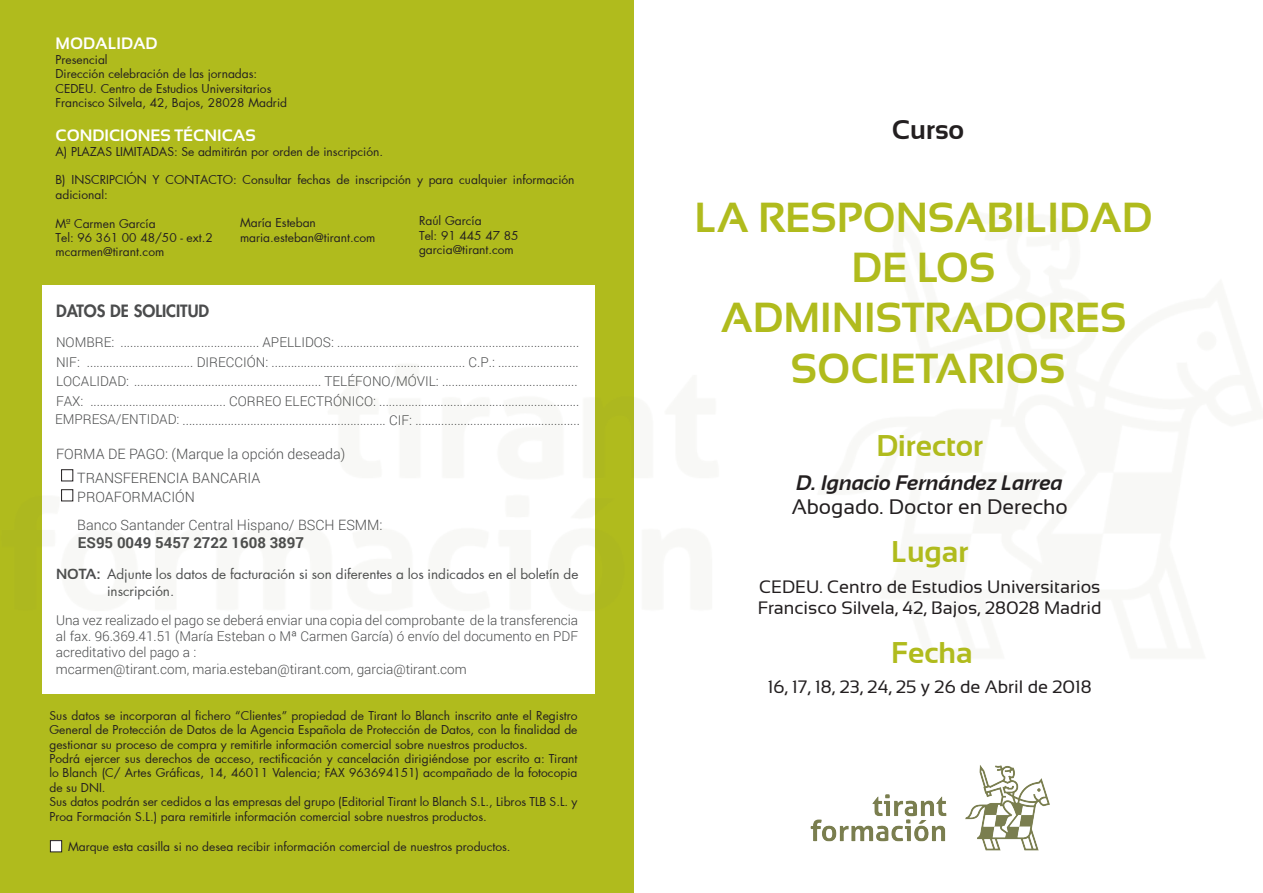
<style>
.page{position:relative;width:1263px;height:893px;background:#fff}
.page>*{position:absolute;margin:0;border:0;box-sizing:border-box;transform-origin:0 0}
.t1{font:700 42px/50.4px "Sansation";color:#b0bb1d;text-align:center}
.t2{font:700 30px "Sansation";color:#b0bb1d}
.t3{font:700 27px "Sansation";color:#231f20}
.t4{font:italic 700 21px "Sansation";color:#231f20}
.t5{font:21px "Sansation";color:#231f20}
.t6{font:18px/21.6px "Sansation";color:#231f20}
.t7{font:700 16.5px "Sansation";color:#fff}
.t8{font:800 16.5px "Futura Std";color:#4b4c4d}
.t9{font:700 15px "Roboto";color:#4b4c4d}
.t10{font:300 14.25px/23.7px "Roboto";color:#4b4c4d}
.t11{font:300 13.5px/19.5px "Roboto";color:#4b4c4d}
.t12{font:13.5px/17.5px "Futura";color:#4b4c4d}
.t13{font:12px/14.4px "Futura";color:#231f20}
.s1{font-family:"Sansation";font-weight:700;font-size:14.7px}
</style>
<div class="page">
<div style="left:0;top:0;width:634px;height:893px;background:#b0bb1d"></div>
<div style="left:50px;top:841px;width:12px;height:11px;background:#fff"></div>
<div style="left:50px;top:840px;width:12px;height:12px;border:1px solid #231f20"></div>
<img style="left:42px;top:285px;width:1008px;height:564px">
<h3 class="t7" style="left:56px;top:35px;width:104px">MODALIDAD</h3>
<p class="t13" style="left:56px;top:52px;width:233px">Presencial<br>Dirección celebración de las jornadas:<br>CEDEU. Centro de Estudios Universitarios Francisco Silvela, 42, Bajos, 28028 Madrid</p>
<h3 class="t7" style="left:56px;top:126px;width:202px">CONDICIONES TÉCNICAS</h3>
<p class="t13" style="left:56px;top:144px;width:329px">A) PLAZAS LIMITADAS: Se admitirán por orden de inscripción.</p>
<p class="t13" style="left:56px;top:173px;width:521px">B) INSCRIPCIÓN Y CONTACTO: Consultar fechas de inscripción y para cualquier información adicional:</p>
<p class="t13" style="left:56px;top:216px;width:159px">Mª Carmen García<br>Tel: 96 361 00 48/50 - ext.2 mcarmen@tirant.com</p>
<p class="t13" style="left:240px;top:216px;width:137px">María Esteban maria.esteban@tirant.com</p>
<p class="t13" style="left:419px;top:214px;width:101px">Raúl García<br>Tel: 91 445 47 85 garcia@tirant.com</p>
<h3 class="t8" style="left:56px;top:301px;width:155px">DATOS DE SOLICITUD</h3>
<p class="t11" style="left:55px;top:332px;width:526px">NOMBRE: ........................................... APELLIDOS: ...........................................................................<br>NIF: ................................. DIRECCIÓN: ............................................................ C.P.: .........................<br>LOCALIDAD: .......................................................... TELÉFONO/MÓVIL: ..........................................<br>FAX: .......................................... CORREO ELECTRÓNICO: ..............................................................<br>EMPRESA/ENTIDAD: ............................................................... CIF: ...................................................</p>
<p class="t10" style="left:77px;top:442px;width:269px;text-indent:-21px">FORMA DE PAGO: (Marque la opción deseada)<br>TRANSFERENCIA BANCARIA</p>
<p class="t10" style="left:77px;top:483px;width:307px;line-height:28px">PROAFORMACIÓN<br>Banco Santander Central Hispano/ BSCH ESMM:</p>
<p class="t9" style="left:78px;top:532px;width:228px">ES95 0049 5457 2722 1608 3897</p>
<p class="t12" style="left:107px;top:565px;width:473px;text-indent:-51px"><span class="s1">NOTA:</span> Adjunte los datos de facturación si son diferentes a los indicados en el boletín de inscripción.</p>
<p class="t11" style="left:56px;top:612px;width:524px;line-height:16.2px">Una vez realizado el pago se deberá enviar una copia del comprobante de la transferencia al fax. 96.369.41.51 (María Esteban o Mª Carmen García) ó envío del documento en PDF acreditativo del pago a :<br>mcarmen@tirant.com, maria.esteban@tirant.com, garcia@tirant.com</p>
<p class="t13" style="left:49px;top:708px;width:530px">Sus datos se incorporan al fichero “Clientes” propiedad de Tirant lo Blanch inscrito ante el Registro General de Protección de Datos de la Agencia Española de Protección de Datos, con la finalidad de gestionar su proceso de compra y remitirle información comercial sobre nuestros productos.<br>Podrá ejercer sus derechos de acceso, rectificación y cancelación dirigiéndose por escrito a: Tirant lo Blanch (C/ Artes Gráficas, 14, 46011 Valencia; FAX 963694151) acompañado de la fotocopia de su DNI.<br>Sus datos podrán ser cedidos a las empresas del grupo (Editorial Tirant lo Blanch S.L., Libros TLB S.L. y Proa Formación S.L.) para remitirle información comercial sobre nuestros productos.</p>
<p class="t13" style="left:68px;top:839px;width:444px">Marque esta casilla si no desea recibir información comercial de nuestros productos.</p>
<h3 class="t3" style="left:892px;top:114px;width:74px">Curso</h3>
<h1 class="t1" style="left:695px;top:192px;width:459px">LA RESPONSABILIDAD<br>DE LOS<br>ADMINISTRADORES<br>SOCIETARIOS</h1>
<h2 class="t2" style="left:876px;top:429px;width:108px">Director</h2>
<h3 class="t4" style="left:797px;top:471px;width:268px">D. Ignacio Fernández Larrea</h3>
<h3 class="t5" style="left:792px;top:495px;width:278px">Abogado. Doctor en Derecho</h3>
<h2 class="t2" style="left:891px;top:535px;width:79px">Lugar</h2>
<h3 class="t6" style="left:758px;top:576px;width:345px">CEDEU. Centro de Estudios Universitarios<br>Francisco Silvela, 42, Bajos, 28028 Madrid</h3>
<h2 class="t2" style="left:891px;top:636px;width:83px">Fecha</h2>
<h3 class="t6" style="left:768px;top:676px;width:326px">16, 17, 18, 23, 24, 25 y 26 de Abril de 2018</h3>
</div>
